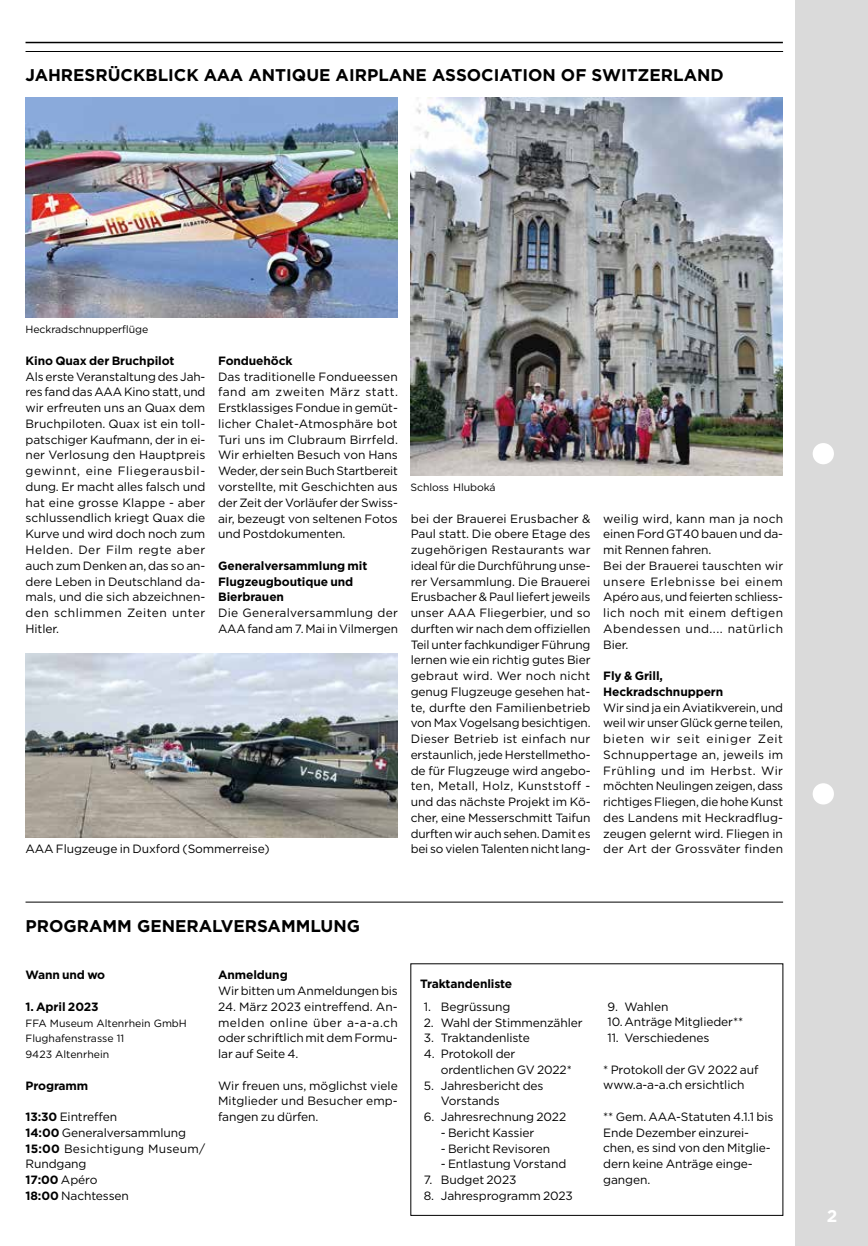
<style>
.page{position:relative;width:868px;height:1246px;background:#fff}
.page>*{position:absolute;margin:0;border:0;box-sizing:border-box;transform-origin:0 0}
.t1{font:700 16.95px "Gotham";color:#000}
.t2{font:700 16.95px "Gotham";color:#fff}
.t3{font:12px/15.8px "Gotham";letter-spacing:-.01em;color:#000}
.t4{font:700 12px/15.8px "Gotham";letter-spacing:-.01em;color:#000}
.t5{font:12px/15.8px "Gotham";letter-spacing:.01em;color:#000}
.t6{font:10.5px/15.8px "Gotham";color:#000}
.s1{font-weight:700}
</style>
<div class="page">
<div style="left:795px;top:0;width:72px;height:1246px;background:#dadada"></div>
<div style="left:812px;top:443px;width:21px;height:21px;background:#fff;border-radius:50%"></div>
<div style="left:812px;top:783px;width:21px;height:21px;background:#fff;border-radius:50%"></div>
<hr style="left:26px;top:42px;width:756px;height:1px;background:#000">
<hr style="left:26px;top:51px;width:757px;height:1px;background:#000">
<hr style="left:26px;top:902px;width:757px;height:1px;background:#000">
<img style="left:26px;top:97px;width:372px;height:221px">
<img style="left:410px;top:97px;width:372px;height:378px">
<img style="left:26px;top:653px;width:372px;height:184px">
<h1 class="t1" style="left:26px;top:64px;width:699px">JAHRESRÜCKBLICK AAA ANTIQUE AIRPLANE ASSOCIATION OF SWITZERLAND</h1>
<p class="t6" style="left:26px;top:322px;width:124px">Heckradschnupperflüge</p>
<p class="t4" style="left:26px;top:353px;width:150px">Kino Quax der Bruchpilot</p>
<p class="t3" style="left:26px;top:368px;width:181px;text-align:justify">Als erste Veranstaltung des Jah&shy;res fand das AAA Kino statt, und wir erfreuten uns an Quax dem Bruchpiloten. Quax ist ein toll&shy;patschiger Kaufmann, der in ei&shy;ner Verlosung den Hauptpreis gewinnt, eine Fliegerausbil&shy;dung. Er macht alles falsch und hat eine grosse Klappe - aber schlussendlich kriegt Quax die Kurve und wird doch noch zum Helden. Der Film regte aber auch zum Denken an, das so an&shy;dere Leben in Deutschland da&shy;mals, und die sich abzeichnen&shy;den schlimmen Zeiten unter Hitler.</p>
<p class="t4" style="left:218px;top:353px;width:76px">Fonduehöck</p>
<p class="t3" style="left:218px;top:368px;width:181px;text-align:justify">Das traditionelle Fondueessen fand am zweiten März statt.<br>Erstklassiges Fondue in gemüt&shy;licher Chalet-Atmosphäre bot Turi uns im Clubraum Birrfeld.<br>Wir erhielten Besuch von Hans Weder, der sein Buch Startbereit vorstellte, mit Geschichten aus der Zeit der Vorläufer der Swiss&shy;air, bezeugt von seltenen Fotos und Postdokumenten.</p>
<p class="t4" style="left:218px;top:557px;width:151px">Generalversammlung mit<br>Flugzeugboutique und<br>Bierbrauen</p>
<p class="t5" style="left:218px;top:605px;width:181px">Die Generalversammlung der<br>AAA fand am 7. Mai in Vilmergen</p>
<p class="t3" style="left:26px;top:841px;width:245px">AAA Flugzeuge in Duxford (Sommerreise)</p>
<p class="t6" style="left:410px;top:479px;width:86px">Schloss Hluboká</p>
<p class="t3" style="left:410px;top:510px;width:181px;text-align:justify">bei der Brauerei Erusbacher &amp; Paul statt. Die obere Etage des zugehörigen Restaurants war ideal für die Durchführung unse&shy;rer Versammlung. Die Brauerei Erusbacher &amp; Paul liefert jeweils unser AAA Fliegerbier, und so durften wir nach dem offiziellen Teil unter fachkundiger Führung lernen wie ein richtig gutes Bier gebraut wird. Wer noch nicht genug Flugzeuge gesehen hat&shy;te, durfte den Familienbetrieb von Max Vogelsang besichtigen.<br>Dieser Betrieb ist einfach nur erstaunlich, jede Herstellmetho&shy;de für Flugzeuge wird angebo&shy;ten, Metall, Holz, Kunststoff - und das nächste Projekt im Kö&shy;cher, eine Messerschmitt Taifun durften wir auch sehen. Damit es bei so vielen Talenten nicht lang-</p>
<p class="t3" style="left:603px;top:510px;width:181px">weilig wird, kann man ja noch einen Ford GT40 bauen und da&shy;mit Rennen fahren.<br>Bei der Brauerei tauschten wir unsere Erlebnisse bei einem<br>Apéro aus, und feierten schliess&shy;lich noch mit einem deftigen<br>Abendessen und.... natürlich<br>Bier.</p>
<p class="t4" style="left:603px;top:668px;width:121px">Fly &amp; Grill,<br>Heckradschnuppern</p>
<p class="t3" style="left:603px;top:699px;width:181px;text-align:justify">Wir sind ja ein Aviatikverein, und weil wir unser Glück gerne teilen, bieten wir seit einiger Zeit Schnuppertage an, jeweils im Frühling und im Herbst. Wir möchten Neulingen zeigen, dass richtiges Fliegen, die hohe Kunst des Landens mit Heckradflug&shy;zeugen gelernt wird. Fliegen in der Art der Grossväter finden</p>
<h1 class="t1" style="left:26px;top:915px;width:336px">PROGRAMM GENERALVERSAMMLUNG</h1>
<p class="t4" style="left:26px;top:967px;width:81px">Wann und wo</p>
<p class="t4" style="left:26px;top:998px;width:75px">1. April 2023</p>
<p class="t6" style="left:26px;top:1015px;width:163px">FFA Museum Altenrhein GmbH<br>Flughafenstrasse 11<br>9423 Altenrhein</p>
<p class="t4" style="left:26px;top:1077px;width:64px">Programm</p>
<p class="t3" style="left:26px;top:1109px;width:181px"><span class="s1">13:30</span> Eintreffen<br><span class="s1">14:00</span> Generalversammlung<br><span class="s1">15:00</span> Besichtigung Museum/<br>Rundgang<br><span class="s1">17:00</span> Apéro<br><span class="s1">18:00</span> Nachtessen</p>
<p class="t4" style="left:218px;top:967px;width:71px">Anmeldung</p>
<p class="t3" style="left:218px;top:983px;width:181px">Wir bitten um Anmeldungen bis</p>
<p class="t3" style="left:218px;top:998px;width:181px;text-align:justify">24. März 2023 eintreffend. An&shy;melden online über a-a-a.ch oder schriftlich mit dem Formu&shy;lar auf Seite 4.</p>
<p class="t3" style="left:218px;top:1077px;width:181px;text-align:justify">Wir freuen uns, möglichst viele Mitglieder und Besucher emp&shy;fangen zu dürfen.</p>
<p class="t4" style="left:420px;top:975px;width:94px">Traktandenliste</p>
<p class="t3" style="left:424px;top:998px;width:88px">1. Begrüssung</p>
<p class="t3" style="left:424px;top:1014px;width:160px">2. Wahl der Stimmenzähler</p>
<p class="t3" style="left:424px;top:1030px;width:108px">3. Traktandenliste</p>
<p class="t3" style="left:441px;top:1046px;width:132px;text-indent:-17px">4. Protokoll der ordentlichen GV 2022*</p>
<p class="t3" style="left:441px;top:1077px;width:104px;text-indent:-17px">5. Jahresbericht des<br>Vorstands</p>
<p class="t3" style="left:424px;top:1109px;width:144px">6. Jahresrechnung 2022</p>
<p class="t3" style="left:441px;top:1124px;width:95px">- Bericht Kassier</p>
<p class="t3" style="left:441px;top:1140px;width:111px">- Bericht Revisoren</p>
<p class="t3" style="left:441px;top:1156px;width:127px">- Entlastung Vorstand</p>
<p class="t3" style="left:424px;top:1171px;width:94px">7. Budget 2023</p>
<p class="t3" style="left:424px;top:1187px;width:151px">8. Jahresprogramm 2023</p>
<p class="t3" style="left:607px;top:998px;width:137px">9. Wahlen<br>10.Anträge Mitglieder**</p>
<p class="t3" style="left:607px;top:1030px;width:103px">11. Verschiedenes</p>
<p class="t3" style="left:603px;top:1061px;width:157px">* Protokoll der GV 2022 auf www.a-a-a.ch ersichtlich</p>
<p class="t3" style="left:603px;top:1108px;width:172px">** Gem. AAA-Statuten 4.1.1 bis<br>Ende Dezember einzurei&shy;chen, es sind von den Mitglie&shy;dern keine Anträge einge&shy;gangen.</p>
<h1 class="t2" style="left:826px;top:1205px;width:12px">2</h1>
</div>
